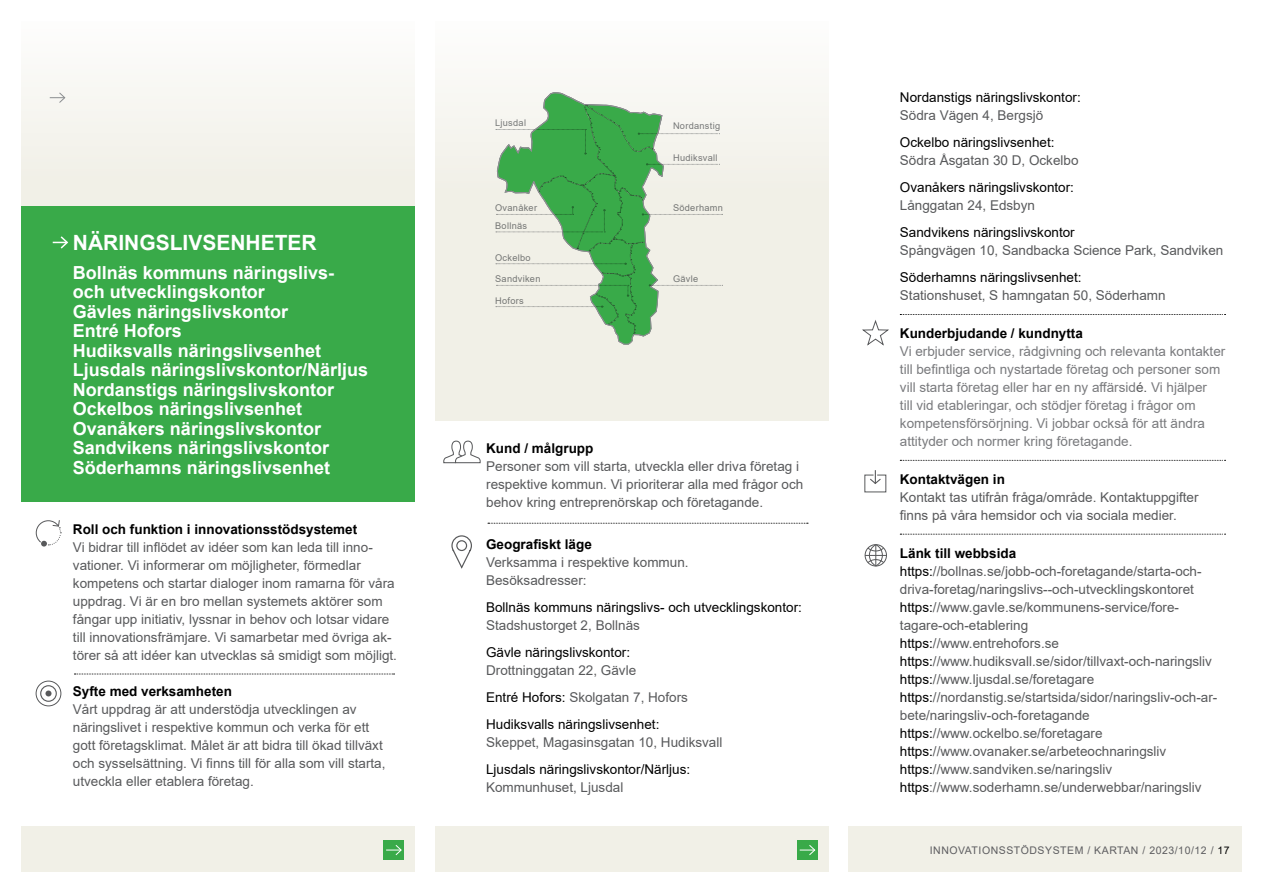
<style>
.page{position:relative;width:1263px;height:893px;background:#fff}
.page>*{position:absolute;margin:0;border:0;box-sizing:border-box;transform-origin:0 0}
.t1{font:700 21px "Arial";color:#fff}
.t2{font:700 18px/19.5px "Arial";color:#fff}
.t3{font:13.5px/18px "Arial";color:#58595b}
.t4{font:13.5px/18px "Arial";color:#000}
.t5{font:13.5px/18px "Arial";color:#797a7d}
.t6{font:700 13.5px "Arial";color:#000}
.t7{font:10.5px "Arial";letter-spacing:.05em;color:#5d5d60}
.t8{font:9.3px "Arial";letter-spacing:.03em;color:#7c7e81}
.s1{color:#000}
.s2{color:#58595b}
</style>
<div class="page">
<div style="left:848px;top:827px;width:394px;height:45px;background:#f1f0e7"></div>
<div style="left:435px;top:827px;width:393px;height:45px;background:#f1f0e7"></div>
<div style="left:21px;top:827px;width:394px;height:45px;background:#f1f0e7"></div>
<div style="left:21px;top:21px;width:394px;height:370px;background:#f6f5f0"></div>
<svg style="left:50px;top:92px;width:16px;height:11px"></svg>
<div style="left:435px;top:21px;width:393px;height:400px;background:linear-gradient(to right,#f5f4ee,#f4f4ed)"></div>
<div style="left:21px;top:206px;width:394px;height:295px;background:#39aa49"></div>
<svg style="left:53px;top:236px;width:15px;height:13px"></svg>
<svg style="left:496px;top:93px;width:227px;height:251px;background:#aad3ab"></svg>
<svg style="left:488px;top:523px;width:320px;height:1px"></svg>
<svg style="left:74px;top:674px;width:320px;height:1px"></svg>
<svg style="left:900px;top:534px;width:325px;height:1px"></svg>
<svg style="left:900px;top:314px;width:325px;height:1px"></svg>
<svg style="left:900px;top:460px;width:325px;height:1px"></svg>
<svg style="left:35px;top:520px;width:26px;height:27px"></svg>
<div style="left:36px;top:681px;width:25px;height:25px;border:1px solid #58595b;border-radius:50%"></div>
<div style="left:40px;top:685px;width:17px;height:17px;border:1px solid #58595b;border-radius:50%"></div>
<div style="left:45px;top:690px;width:7px;height:6px;background:#58595b;border-radius:50%"></div>
<svg style="left:864px;top:470px;width:23px;height:23px"></svg>
<svg style="left:443px;top:440px;width:38px;height:24px"></svg>
<svg style="left:451px;top:535px;width:21px;height:34px"></svg>
<svg style="left:865px;top:544px;width:22px;height:23px"></svg>
<svg style="left:862px;top:320px;width:27px;height:26px"></svg>
<div style="left:384px;top:841px;width:20px;height:19px;background:#39aa49"></div>
<div style="left:797px;top:841px;width:20px;height:19px;background:#39aa49"></div>
<svg style="left:386px;top:845px;width:16px;height:11px"></svg>
<svg style="left:800px;top:845px;width:16px;height:11px"></svg>
<p class="t1" style="left:73px;top:228px;width:245px">NÄRINGSLIVSENHETER</p>
<p class="t2" style="left:73px;top:263px;width:261px">Bollnäs kommuns näringslivs&shy;och utvecklingskontor</p>
<p class="t2" style="left:73px;top:302px;width:217px">Gävles näringslivskontor</p>
<p class="t2" style="left:73px;top:321px;width:111px">Entré Hofors</p>
<p class="t2" style="left:73px;top:341px;width:250px">Hudiksvalls näringslivsenhet</p>
<p class="t2" style="left:73px;top:360px;width:297px">Ljusdals näringslivskontor/Närljus</p>
<p class="t2" style="left:73px;top:380px;width:263px">Nordanstigs näringslivskontor</p>
<p class="t2" style="left:73px;top:399px;width:231px">Ockelbos näringslivsenhet</p>
<p class="t2" style="left:73px;top:419px;width:250px">Ovanåkers näringslivskontor</p>
<p class="t2" style="left:73px;top:438px;width:258px">Sandvikens näringslivskontor</p>
<p class="t2" style="left:73px;top:458px;width:259px">Söderhamns näringslivsenhet</p>
<p class="t6" style="left:73px;top:519px;width:286px">Roll och funktion i innovationsstödsystemet</p>
<p class="t3" style="left:73px;top:538px;width:326px">Vi bidrar till inflödet av idéer som kan leda till inno&shy;vationer. Vi informerar om möjligheter, förmedlar kompetens och startar dialoger inom ramarna för våra uppdrag. Vi är en bro mellan systemets aktörer som fångar upp initiativ, lyssnar in behov och lotsar vidare till innovationsfrämjare. Vi samarbetar med övriga ak&shy;törer så att idéer kan utvecklas så smidigt som möjligt.</p>
<p class="t6" style="left:73px;top:681px;width:161px">Syfte med verksamheten</p>
<p class="t3" style="left:73px;top:700px;width:314px">Vårt uppdrag är att understödja utvecklingen av näringslivet i respektive kommun och verka för ett gott företagsklimat. Målet är att bidra till ökad tillväxt och sysselsättning. Vi finns till för alla som vill starta, utveckla eller etablera företag.</p>
<p class="t8" style="left:495px;top:116px;width:32px">Ljusdal</p>
<p class="t8" style="left:673px;top:119px;width:49px">Nordanstig</p>
<p class="t8" style="left:495px;top:202px;width:43px">Ovanåker</p>
<p class="t8" style="left:495px;top:219px;width:33px">Bollnäs</p>
<p class="t8" style="left:495px;top:251px;width:37px">Ockelbo</p>
<p class="t8" style="left:495px;top:273px;width:47px">Sandviken</p>
<p class="t8" style="left:495px;top:295px;width:30px">Hofors</p>
<p class="t8" style="left:673px;top:152px;width:46px">Hudiksvall</p>
<p class="t8" style="left:673px;top:202px;width:51px">Söderhamn</p>
<p class="t8" style="left:673px;top:272px;width:27px">Gävle</p>
<p class="t6" style="left:486px;top:439px;width:109px">Kund / målgrupp</p>
<p class="t3" style="left:486px;top:457px;width:319px">Personer som vill starta, utveckla eller driva företag i respektive kommun. Vi prioriterar alla med frågor och behov kring entreprenörskap och företagande.</p>
<p class="t6" style="left:486px;top:535px;width:107px">Geografiskt läge</p>
<p class="t3" style="left:486px;top:553px;width:204px">Verksamma i respektive kommun.</p>
<p class="t3" style="left:486px;top:571px;width:102px">Besöksadresser:</p>
<p class="t4" style="left:486px;top:598px;width:317px">Bollnäs kommuns näringslivs- och utvecklingskontor:</p>
<p class="t3" style="left:486px;top:616px;width:155px">Stadshustorget 2, Bollnäs</p>
<p class="t4" style="left:486px;top:643px;width:146px">Gävle näringslivskontor:</p>
<p class="t3" style="left:486px;top:661px;width:152px">Drottninggatan 22, Gävle</p>
<p class="t3" style="left:486px;top:688px;width:203px"><span class="s1">Entré Hofors:</span> Skolgatan 7, Hofors</p>
<p class="t4" style="left:486px;top:715px;width:175px">Hudiksvalls näringslivsenhet:</p>
<p class="t3" style="left:486px;top:733px;width:238px">Skeppet, Magasinsgatan 10, Hudiksvall</p>
<p class="t4" style="left:486px;top:760px;width:206px">Ljusdals näringslivskontor/Närljus:<br><span class="s2">Kommunhuset, Ljusdal</span></p>
<p class="t4" style="left:900px;top:89px;width:182px">Nordanstigs näringslivskontor:</p>
<p class="t3" style="left:900px;top:107px;width:145px">Södra Vägen 4, Bergsjö</p>
<p class="t4" style="left:900px;top:134px;width:156px">Ockelbo näringslivsenhet:</p>
<p class="t3" style="left:900px;top:152px;width:180px">Södra Åsgatan 30 D, Ockelbo</p>
<p class="t4" style="left:900px;top:179px;width:176px">Ovanåkers näringslivskontor:</p>
<p class="t3" style="left:900px;top:197px;width:137px">Långgatan 24, Edsbyn</p>
<p class="t4" style="left:900px;top:224px;width:176px">Sandvikens näringslivskontor</p>
<p class="t3" style="left:900px;top:242px;width:325px">Spångvägen 10, Sandbacka Science Park, Sandviken</p>
<p class="t4" style="left:900px;top:269px;width:183px">Söderhamns näringslivsenhet:</p>
<p class="t3" style="left:900px;top:287px;width:267px">Stationshuset, S hamngatan 50, Söderhamn</p>
<p class="t6" style="left:900px;top:324px;width:185px">Kunderbjudande / kundnytta</p>
<p class="t5" style="left:900px;top:342px;width:327px">Vi erbjuder service, rådgivning och relevanta kontakter till befintliga och nystartade företag och personer som vill starta företag eller har en ny affärsid<span class="s2">é.</span> Vi hjälper<br>till vid etableringar, och stödjer företag i frågor om kompetensförsörjning. Vi jobbar också för att ändra attityder och normer kring företagande.</p>
<p class="t6" style="left:900px;top:470px;width:107px">Kontaktvägen in</p>
<p class="t3" style="left:900px;top:488px;width:300px">Kontakt tas utifrån fråga/område. Kontaktuppgifter finns på våra hemsidor och via sociala medier.</p>
<p class="t6" style="left:900px;top:544px;width:118px">Länk till webbsida</p>
<p class="t3" style="left:900px;top:562px;width:303px"><span class="s1">https:</span>//bollnas.se/jobb-och-foretagande/starta-och&shy;driva-foretag/naringslivs--och-utvecklingskontoret</p>
<p class="t3" style="left:900px;top:598px;width:281px"><span class="s1">https:</span>//www.gavle.se/kommunens-service/fore&shy;tagare-och-etablering</p>
<p class="t3" style="left:900px;top:634px;width:161px"><span class="s1">https:</span>//www.entrehofors.se</p>
<p class="t3" style="left:900px;top:652px;width:314px"><span class="s1">https:</span>//www.hudiksvall.se/sidor/tillvaxt-och-naringsliv</p>
<p class="t3" style="left:900px;top:670px;width:196px"><span class="s1">https:</span>//www.ljusdal.se/foretagare</p>
<p class="t3" style="left:900px;top:688px;width:319px"><span class="s1">https:</span>//nordanstig.se/startsida/sidor/naringsliv-och-ar&shy;bete/naringsliv-och-foretagande</p>
<p class="t3" style="left:900px;top:724px;width:204px"><span class="s1">https:</span>//www.ockelbo.se/foretagare</p>
<p class="t3" style="left:900px;top:742px;width:268px"><span class="s1">https:</span>//www.ovanaker.se/arbeteochnaringsliv</p>
<p class="t3" style="left:900px;top:760px;width:214px"><span class="s1">https:</span>//www.sandviken.se/naringsliv</p>
<p class="t3" style="left:900px;top:778px;width:303px"><span class="s1">https</span>://www.soderhamn.se/underwebbar/naringsliv</p>
<p class="t7" style="left:930px;top:843px;width:301px">INNOVATIONSSTÖDSYSTEM / KARTAN / 2023/10/12 / <span class="s1">17</span></p>
</div>
